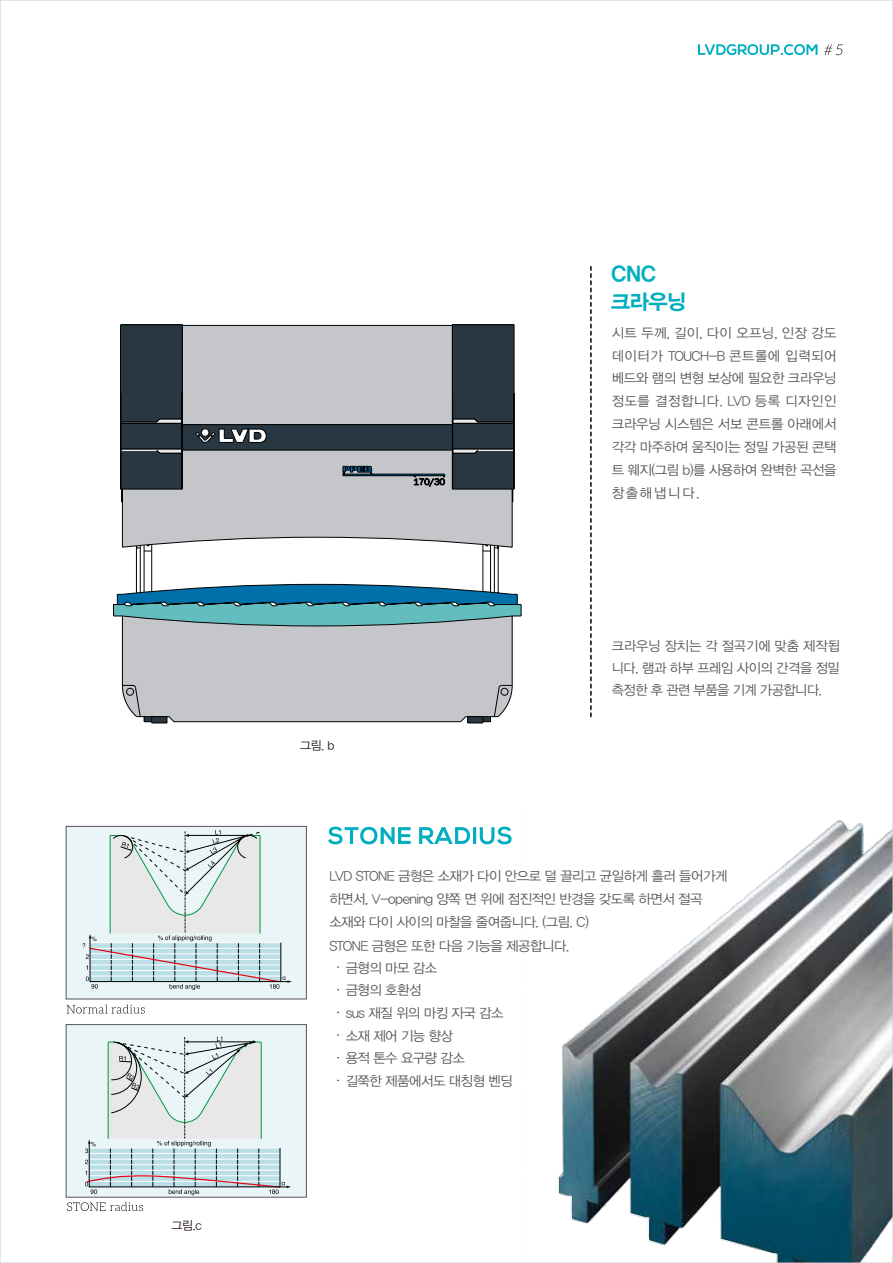
<style>
.page{position:relative;width:893px;height:1263px;background:#fff}
.page>*{position:absolute;margin:0;border:0;box-sizing:border-box;transform-origin:0 0}
.t1{font:21px/28px "YDIYGO350";letter-spacing:-.035em;color:#00aebf}
.t2{font:13.5px/22.8px "YDIYGO320";letter-spacing:-.035em;color:#595857;text-align:justify}
.t3{font:12px "YDIYGO320";color:#231916}
</style>
<div class="page">
<svg style="left:120px;top:393px;width:401px;height:330px;background:#c3c5c8"></svg>
<svg style="left:126px;top:544px;width:382px;height:152px"></svg>
<svg style="left:120px;top:324px;width:394px;height:165px;background:#7e858b"></svg>
<svg style="left:196px;top:428px;width:249px;height:59px;background:#858b91"></svg>
<img style="left:558px;top:820px;width:333px;height:441px">
<div style="left:66px;top:826px;width:240px;height:173px;background:#e9f5f7"></div>
<div style="left:66px;top:826px;width:241px;height:173px;border:1px solid #575757"></div>
<div style="left:66px;top:1024px;width:240px;height:173px;background:#e9f5f7"></div>
<div style="left:66px;top:1024px;width:241px;height:173px;border:1px solid #575757"></div>
<svg style="left:590px;top:266px;width:2px;height:452px"></svg>
<svg style="left:83px;top:830px;width:209px;height:160px"></svg>
<svg style="left:85px;top:1036px;width:206px;height:159px"></svg>
<svg style="left:328px;top:826px;width:184px;height:18px"></svg>
<svg style="left:67px;top:1005px;width:78px;height:8px"></svg>
<svg style="left:67px;top:1202px;width:76px;height:9px"></svg>
<svg style="left:698px;top:44px;width:119px;height:11px"></svg>
<svg style="left:824px;top:44px;width:19px;height:11px"></svg>
<p class="t3" style="left:172px;top:1219px;width:32px">그림.c</p>
<h1 class="t1" style="left:611px;top:260px;width:77px">CNC 크라우닝</h1>
<p class="t2" style="left:612px;top:321px;width:226px">시트 두께, 길이, 다이 오프닝, 인장 강도 데이터가 TOUCH-B 콘트롤에 입력되어 베드와 램의 변형 보상에 필요한 크라우닝 정도를 결정합니다. LVD 등록 디자인인 크라우닝 시스템은 서보 콘트롤 아래에서 각각 마주하여 움직이는 정밀 가공된 콘택 트 웨지(그림 b)를 사용하여 완벽한 곡선을 창출해냅니다.</p>
<p class="t3" style="left:300px;top:739px;width:36px">그림. b</p>
<p class="t2" style="left:612px;top:635px;width:230px;line-height:22px">크라우닝 장치는 각 절곡기에 맞춤 제작됩 니다. 램과 하부 프레임 사이의 간격을 정밀 측정한 후 관련 부품을 기계 가공합니다.</p>
<p class="t2" style="left:329px;top:864px;width:400px">LVD STONE 금형은 소재가 다이 안으로 덜 끌리고 균일하게 흘러 들어가게</p>
<p class="t2" style="left:329px;top:888px;width:375px">하면서, V-opening 양쪽 면 위에 점진적인 반경을 갖도록 하면서 절곡</p>
<p class="t2" style="left:329px;top:911px;width:261px">소재와 다이 사이의 마찰을 줄여줍니다. (그림. C)</p>
<p class="t2" style="left:329px;top:934px;width:242px">STONE 금형은 또한 다음 기능을 제공합니다.</p>
<p class="t2" style="left:346px;top:956px;width:93px">금형의 마모 감소</p>
<p class="t2" style="left:346px;top:979px;width:77px">금형의 호환성</p>
<p class="t2" style="left:346px;top:1001px;width:159px">sus 재질 위의 마킹 자국 감소</p>
<p class="t2" style="left:346px;top:1024px;width:109px">소재 제어 기능 향상</p>
<p class="t2" style="left:346px;top:1047px;width:121px">용적 톤수 요구량 감소</p>
<p class="t2" style="left:346px;top:1069px;width:169px">길쭉한 제품에서도 대칭형 벤딩</p>
</div>
